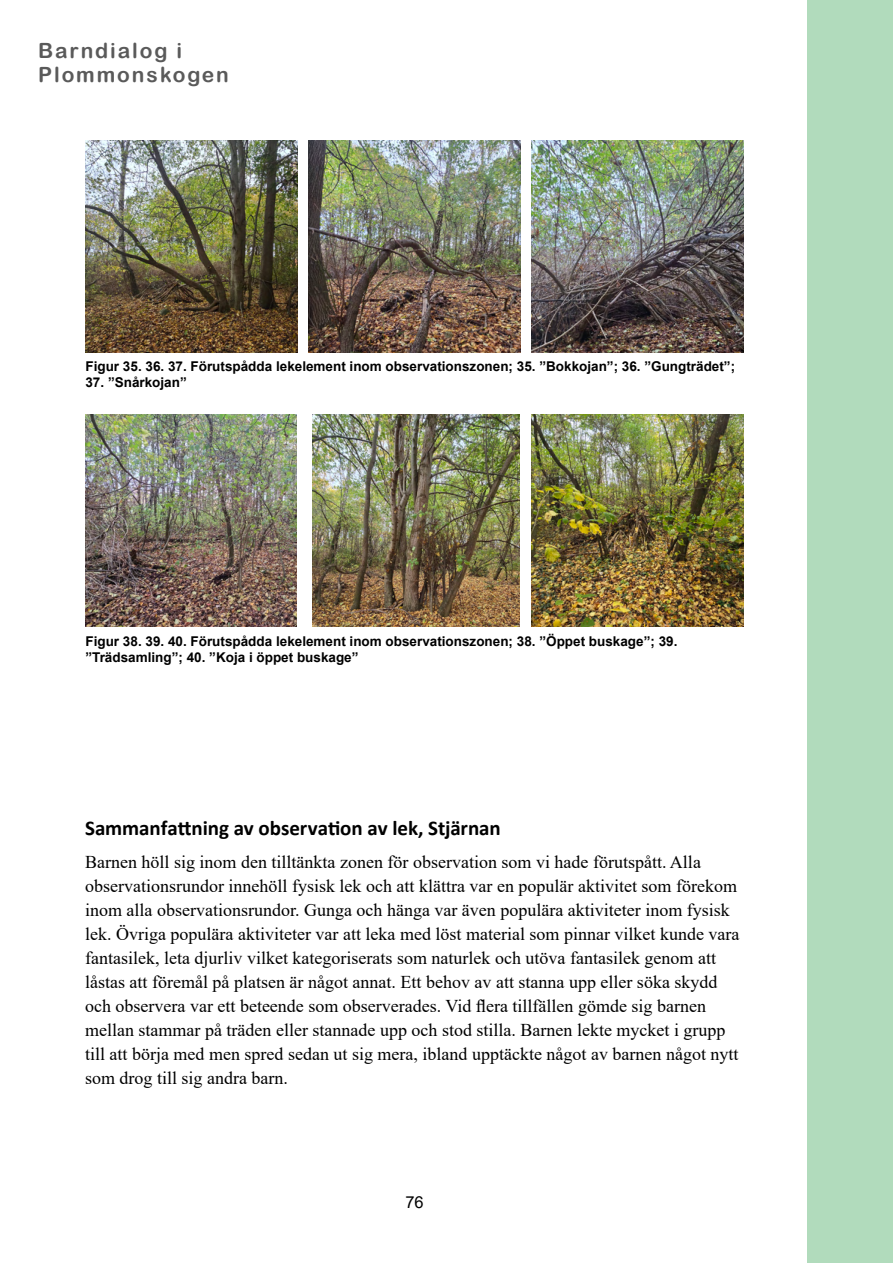
<style>
.page{position:relative;width:893px;height:1263px;background:#fff}
.page>*{position:absolute;margin:0;border:0;box-sizing:border-box;transform-origin:0 0}
.Rubrik_4{font:700 21px "Calibri";letter-spacing:-.005em;color:#000}
.Brödtext_EXJobb{font:21px/24px "Arial Rounded MT Bold";letter-spacing:.09em;color:#5a5a5a}
.Brödtext_EXJobb-2{font:18px/24px "Times New Roman";color:#000}
.t1{font:16.5px "Arial";color:#000}
.Bildtext{font:700 13.5px/16.2px "Arial";color:#000}
</style>
<div class="page">
<div style="left:808px;top:0;width:85px;height:1263px;background:#b1dbbc"></div>
<img style="left:85px;top:140px;width:212px;height:212px">
<img style="left:308px;top:140px;width:212px;height:212px">
<img style="left:532px;top:140px;width:212px;height:212px">
<img style="left:85px;top:415px;width:212px;height:211px">
<img style="left:312px;top:415px;width:208px;height:211px">
<img style="left:532px;top:415px;width:211px;height:211px">
<p class="Brödtext_EXJobb" style="left:38px;top:38px;width:192px">Barndialog i<br>Plommonskogen</p>
<p class="Bildtext" style="left:85px;top:358px;width:651px">Figur 35. 36. 37. Förutspådda lekelement inom observationszonen; 35. ”Bokkojan”; 36. ”Gungträdet”;</p>
<p class="Bildtext" style="left:85px;top:374px;width:103px">37. ”Snårkojan”</p>
<p class="Bildtext" style="left:85px;top:633px;width:593px">Figur 38. 39. 40. Förutspådda lekelement inom observationszonen; 38. ”Öppet buskage”; 39. ”Trädsamling”; 40. ”Koja i öppet buskage”</p>
<p class="Rubrik_4" style="left:85px;top:813px;width:417px">Sammanfattning av observation av lek, Stjärnan</p>
<p class="Brödtext_EXJobb-2" style="left:85px;top:849px;width:656px">Barnen höll sig inom den tilltänkta zonen för observation som vi hade förutspått. Alla observationsrundor innehöll fysisk lek och att klättra var en populär aktivitet som förekom inom alla observationsrundor. Gunga och hänga var även populära aktiviteter inom fysisk lek. Övriga populära aktiviteter var att leka med löst material som pinnar vilket kunde vara fantasilek, leta djurliv vilket kategoriserats som naturlek och utöva fantasilek genom att låstas att föremål på platsen är något annat. Ett behov av att stanna upp eller söka skydd och observera var ett beteende som observerades. Vid flera tillfällen gömde sig barnen mellan stammar på träden eller stannade upp och stod stilla. Barnen lekte mycket i grupp till att börja med men spred sedan ut sig mera, ibland upptäckte något av barnen något nytt som drog till sig andra barn.</p>
<p class="t1" style="left:405px;top:1190px;width:20px">76</p>
</div>
